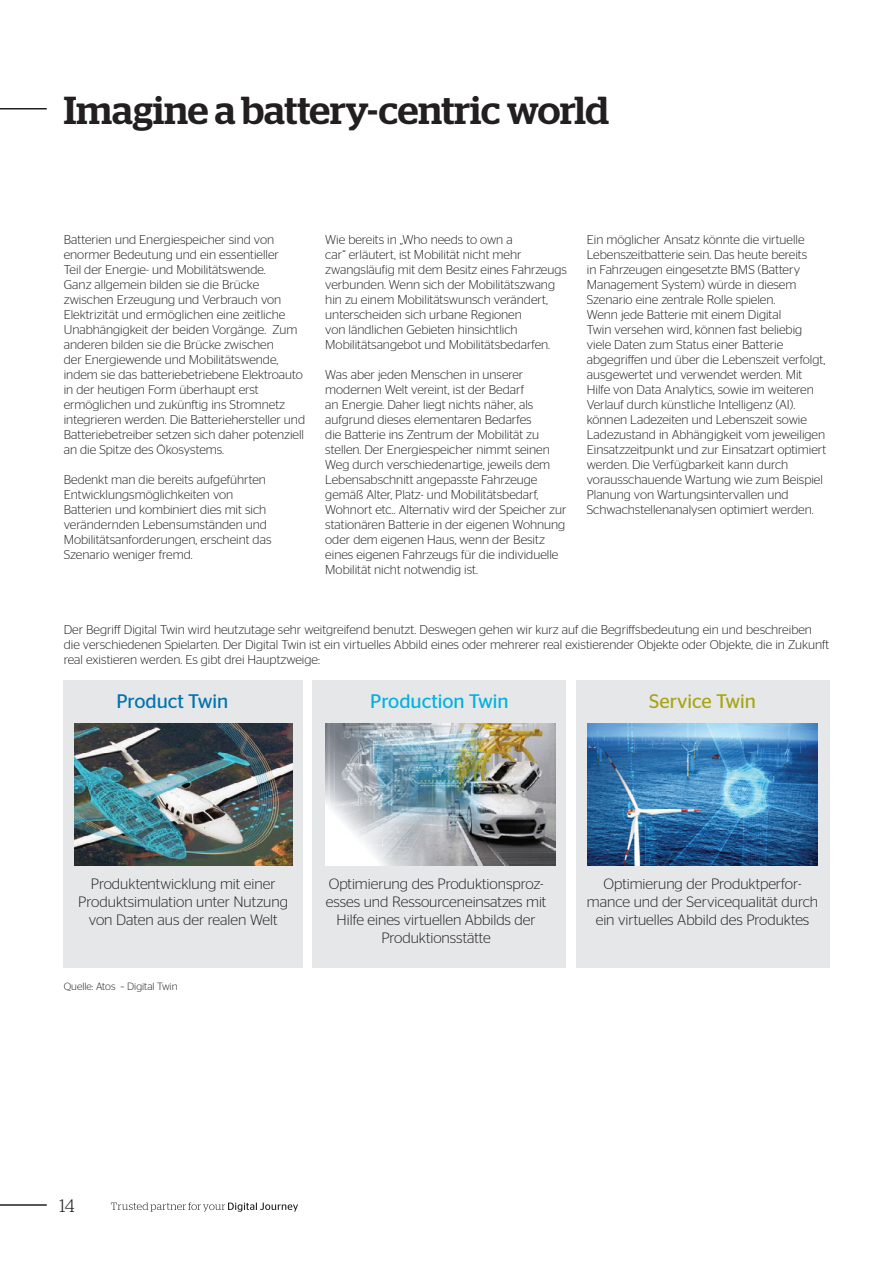
<style>
.page{position:relative;width:893px;height:1263px;background:#fff}
.page>*{position:absolute;margin:0;border:0;box-sizing:border-box;transform-origin:0 0}
.Heading{font:500 39px "Stag";color:#231f20}
.t1{font:19.65px "Stag Sans";letter-spacing:-.005em;color:#00b2e0}
.t2{font:19.65px "Stag Sans";letter-spacing:-.005em;color:#0073ae}
.t3{font:19.65px "Stag Sans";letter-spacing:-.005em;color:#a8a513}
.Page_numbering{font:300 18px "Stag";color:#231f20}
.t4{font:300 15px/18px "Stag Sans";letter-spacing:-.005em;color:#231f20;text-align:center}
.Body_Copy{font:300 12.75px/15px "Stag Sans";color:#231f20}
.Body_Copy-2{font:300 10.5px "Stag Sans";color:#231f20}
</style>
<div class="page">
<div style="left:64px;top:680px;width:239px;height:288px;background:#e6e7e9"></div>
<div style="left:313px;top:680px;width:253px;height:288px;background:#e6e7e9"></div>
<div style="left:576px;top:680px;width:253px;height:288px;background:#e6e7e9"></div>
<img style="left:74px;top:723px;width:218px;height:142px">
<img style="left:325px;top:723px;width:230px;height:142px">
<img style="left:588px;top:723px;width:229px;height:142px">
<hr style="left:0;top:1204px;width:47px;height:2px;background:#231f20">
<svg style="left:111px;top:1202px;width:187px;height:10px"></svg>
<hr style="left:0;top:108px;width:47px;height:2px;background:#231f20">
<p class="Heading" style="left:64px;top:87px;width:547px">Imagine a battery-centric world</p>
<p class="Body_Copy" style="left:64px;top:232px;width:243px">Batterien und Energiespeicher sind von enormer Bedeutung und ein essentieller<br>Teil der Energie- und Mobilitätswende.<br>Ganz allgemein bilden sie die Brücke zwischen Erzeugung und Verbrauch von Elektrizität und ermöglichen eine zeitliche Unabhängigkeit der beiden Vorgänge. Zum anderen bilden sie die Brücke zwischen<br>der Energiewende und Mobilitätswende, indem sie das batteriebetriebene Elektroauto in der heutigen Form überhaupt erst ermöglichen und zukünftig ins Stromnetz integrieren werden. Die Batteriehersteller und Batteriebetreiber setzen sich daher potenziell an die Spitze des Ökosystems.</p>
<p class="Body_Copy" style="left:64px;top:472px;width:209px">Bedenkt man die bereits aufgeführten Entwicklungsmöglichkeiten von Batterien und kombiniert dies mit sich verändernden Lebensumständen und Mobilitätsanforderungen, erscheint das Szenario weniger fremd.</p>
<p class="Body_Copy" style="left:325px;top:232px;width:243px">Wie bereits in „Who needs to own a<br>car“ erläutert, ist Mobilität nicht mehr zwangsläufig mit dem Besitz eines Fahrzeugs verbunden. Wenn sich der Mobilitätszwang hin zu einem Mobilitätswunsch verändert, unterscheiden sich urbane Regionen<br>von ländlichen Gebieten hinsichtlich Mobilitätsangebot und Mobilitätsbedarfen.</p>
<p class="Body_Copy" style="left:325px;top:367px;width:243px">Was aber jeden Menschen in unserer modernen Welt vereint, ist der Bedarf<br>an Energie. Daher liegt nichts näher, als aufgrund dieses elementaren Bedarfes<br>die Batterie ins Zentrum der Mobilität zu stellen. Der Energiespeicher nimmt seinen Weg durch verschiedenartige, jeweils dem Lebensabschnitt angepasste Fahrzeuge gemäß Alter, Platz- und Mobilitätsbedarf, Wohnort etc.. Alternativ wird der Speicher zur stationären Batterie in der eigenen Wohnung oder dem eigenen Haus, wenn der Besitz eines eigenen Fahrzeugs für die individuelle Mobilität nicht notwendig ist.</p>
<p class="Body_Copy" style="left:587px;top:232px;width:241px">Ein möglicher Ansatz könnte die virtuelle Lebenszeitbatterie sein. Das heute bereits<br>in Fahrzeugen eingesetzte BMS (Battery Management System) würde in diesem Szenario eine zentrale Rolle spielen.<br>Wenn jede Batterie mit einem Digital<br>Twin versehen wird, können fast beliebig viele Daten zum Status einer Batterie abgegriffen und über die Lebenszeit verfolgt, ausgewertet und verwendet werden. Mit Hilfe von Data Analytics, sowie im weiteren Verlauf durch künstliche Intelligenz (AI). können Ladezeiten und Lebenszeit sowie Ladezustand in Abhängigkeit vom jeweiligen Einsatzzeitpunkt und zur Einsatzart optimiert werden. Die Verfügbarkeit kann durch vorausschauende Wartung wie zum Beispiel Planung von Wartungsintervallen und Schwachstellenanalysen optimiert werden.</p>
<p class="Body_Copy" style="left:64px;top:622px;width:767px">Der Begriff Digital Twin wird heutzutage sehr weitgreifend benutzt. Deswegen gehen wir kurz auf die Begriffsbedeutung ein und beschreiben die verschiedenen Spielarten. Der Digital Twin ist ein virtuelles Abbild eines oder mehrerer real existierender Objekte oder Objekte, die in Zukunft real existieren werden. Es gibt drei Hauptzweige:</p>
<p class="t2" style="left:116px;top:690px;width:113px">Product Twin</p>
<p class="t1" style="left:370px;top:690px;width:140px">Production Twin</p>
<p class="t3" style="left:649px;top:690px;width:108px">Service Twin</p>
<p class="t4" style="left:78px;top:875px;width:211px">Produktentwicklung mit einer<br>Produktsimulation unter Nutzung von Daten aus der realen Welt</p>
<p class="t4" style="left:326px;top:875px;width:222px">Optimierung des Produktionsproz&shy;esses und Ressourceneinsatzes mit<br>Hilfe eines virtuellen Abbilds der<br>Produktionsstätte</p>
<p class="t4" style="left:587px;top:875px;width:233px">Optimierung der Produktperfor&shy;mance und der Servicequalität durch ein virtuelles Abbild des Produktes</p>
<p class="Body_Copy-2" style="left:64px;top:980px;width:115px">Quelle: Atos – Digital Twin</p>
<p class="Page_numbering" style="left:60px;top:1196px;width:16px">14</p>
</div>
